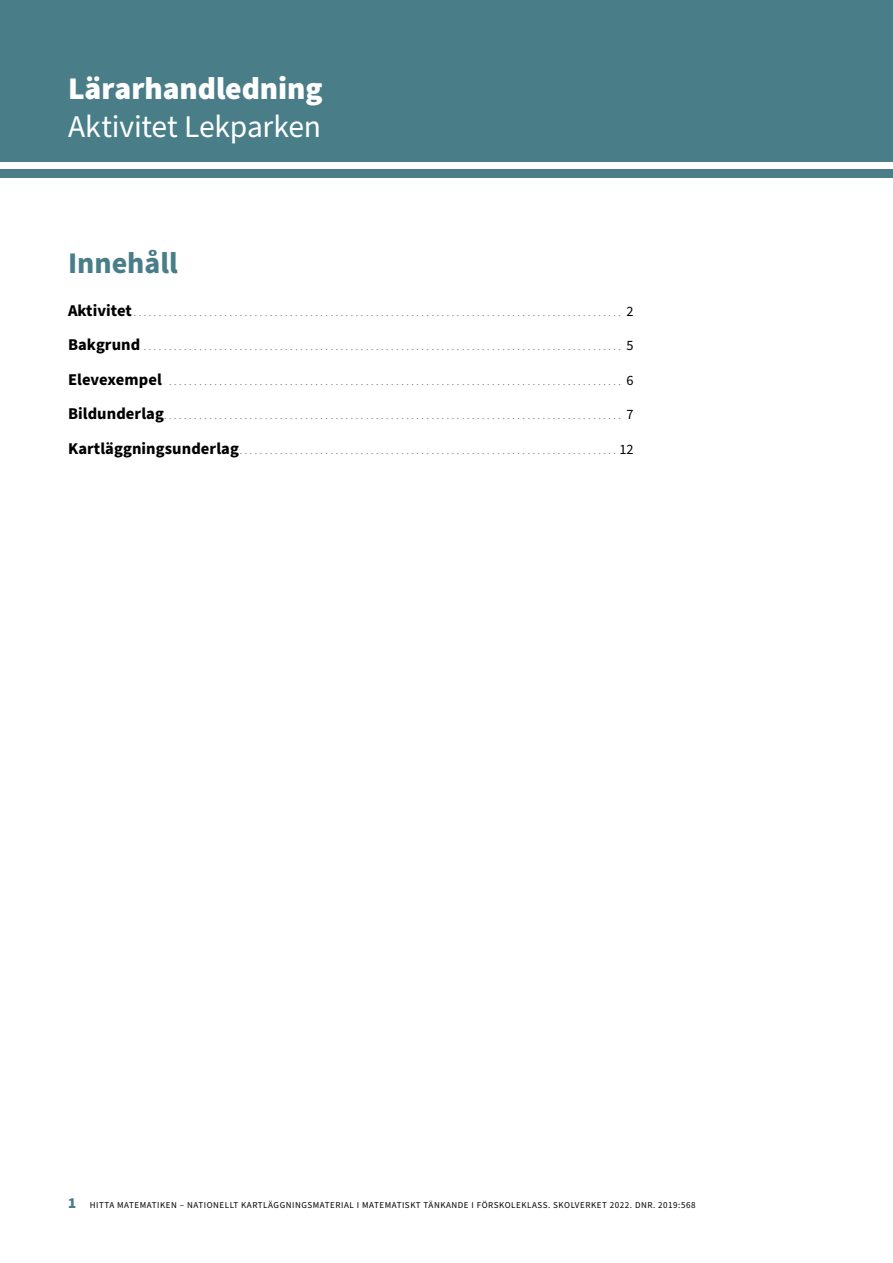
<style>
.page{position:relative;width:893px;height:1263px;background:#fff}
.page>*{position:absolute;margin:0;border:0;box-sizing:border-box;transform-origin:0 0}
.t1{font:31.5px "Source Sans Pro";letter-spacing:-.005em;color:#fff}
.t2{font:900 31.5px "Source Sans Pro";color:#fff}
.t3{font:700 30px "Source Sans Pro";color:#497e89}
.TOCI_1__enspalt{font:10.5px "Mercury Text G1";color:#878787}
.t4{font:9px "Source Sans Pro";letter-spacing:.06em;color:#000}
.s1{font-family:"Source Sans Pro";font-weight:700;font-size:16.5px;color:#000}
.s2{font-family:"Source Sans Pro";font-size:14.25px;color:#000}
.s3{font-weight:900;font-size:15px;color:#497e89}
</style>
<div class="page">
<div style="left:0;top:0;width:893px;height:162px;background:#497e89"></div>
<div style="left:0;top:169px;width:893px;height:9px;background:#497e89"></div>
<h1 class="t2" style="left:68px;top:67px;width:256px">Lärarhandledning</h1>
<h1 class="t1" style="left:68px;top:105px;width:255px">Aktivitet Lekparken</h1>
<h1 class="t3" style="left:68px;top:243px;width:111px">Innehåll</h1>
<p class="TOCI_1__enspalt" style="left:68px;top:305px;width:567px"><span class="s1">Aktivitet</span>................................................................................................. <span class="s2">2</span></p>
<p class="TOCI_1__enspalt" style="left:68px;top:339px;width:567px"><span class="s1">Bakgrund</span>............................................................................................... <span class="s2">5</span></p>
<p class="TOCI_1__enspalt" style="left:68px;top:374px;width:567px"><span class="s1">Elevexempel</span> .......................................................................................... <span class="s2">6</span></p>
<p class="TOCI_1__enspalt" style="left:68px;top:408px;width:567px"><span class="s1">Bildunderlag</span>........................................................................................... <span class="s2">7</span></p>
<p class="TOCI_1__enspalt" style="left:68px;top:442px;width:567px"><span class="s1">Kartläggningsunderlag</span>...........................................................................<span class="s2">12</span></p>
<p class="t4" style="left:68px;top:1199px;width:629px"><span class="s3">1</span> HITTA MATEMATIKEN – NATIONELLT KARTLÄGGNINGSMATERIAL I MATEMATISKT TÄNKANDE I FÖRSKOLEKLASS. SKOLVERKET 2022. DNR. 2019:568</p>
</div>
